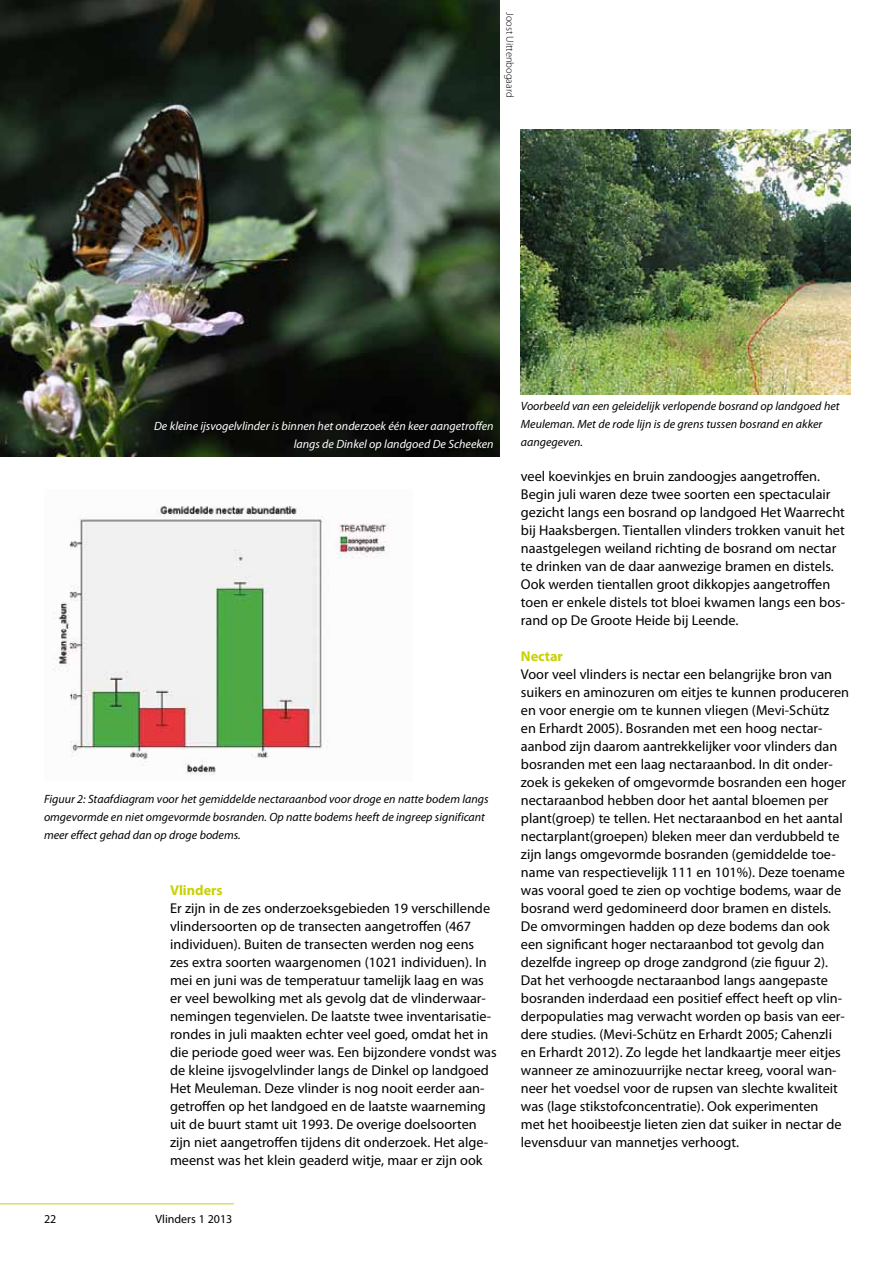
<style>
.page{position:relative;width:893px;height:1263px;background:#fff}
.page>*{position:absolute;margin:0;border:0;box-sizing:border-box;transform-origin:0 0}
.t1{font:14.25px/18px "Myriad Pro";color:#000}
.t2{font:700 14.25px "Myriad Pro";color:#c9d200}
.t3{font:italic 12px/18px "Myriad Pro";color:#000}
.t4{font:italic 12px/18px "Myriad Pro";color:#fff;text-align:right}
.t5{font:12px "Myriad Pro";color:#000}
.t6{font:300 10.5px "Myriad Pro";color:#000}
</style>
<div class="page">
<hr style="left:0;top:1203px;width:234px;height:1px;background:#c9d200">
<img style="left:53px;top:506px;width:336px;height:270px">
<img style="left:0;top:0;width:500px;height:456px">
<img style="left:521px;top:130px;width:329px;height:264px">
<p class="t6" style="left:516px;top:12px;width:87px;rotate:90deg">Joost Uittenbogaard</p>
<p class="t4" style="left:154px;top:416px;width:341px">De kleine ijsvogelvlinder is binnen het onderzoek één keer aangetroffen langs de Dinkel op landgoed De Scheeken</p>
<p class="t3" style="left:44px;top:789px;width:446px">Figuur 2: Staafdiagram voor het gemiddelde nectaraanbod voor droge en natte bodem langs omgevormde en niet omgevormde bosranden. Op natte bodems heeft de ingreep significant meer effect gehad dan op droge bodems.</p>
<p class="t2" style="left:170px;top:881px;width:54px">Vlinders</p>
<p class="t1" style="left:170px;top:899px;width:328px">Er zijn in de zes onderzoeksgebieden 19 verschillende vlindersoorten op de transecten aangetroffen (467 individuen). Buiten de transecten werden nog eens<br>zes extra soorten waargenomen (1021 individuen). In mei en juni was de temperatuur tamelijk laag en was er veel bewolking met als gevolg dat de vlinderwaar&shy;nemingen tegenvielen. De laatste twee inventarisatie&shy;rondes in juli maakten echter veel goed, omdat het in die periode goed weer was. Een bijzondere vondst was de kleine ijsvogelvlinder langs de Dinkel op landgoed Het Meuleman. Deze vlinder is nog nooit eerder aan&shy;getroffen op het landgoed en de laatste waarneming uit de buurt stamt uit 1993. De overige doelsoorten zijn niet aangetroffen tijdens dit onderzoek. Het alge&shy;meenst was het klein geaderd witje, maar er zijn ook</p>
<p class="t5" style="left:44px;top:1211px;width:14px">22</p>
<p class="t5" style="left:156px;top:1211px;width:78px">Vlinders 1 2013</p>
<p class="t3" style="left:521px;top:397px;width:320px">Voorbeeld van een geleidelijk verlopende bosrand op landgoed het<br>Meuleman. Met de rode lijn is de grens tussen bosrand en akker aangegeven.</p>
<p class="t1" style="left:521px;top:467px;width:326px">veel koevinkjes en bruin zandoogjes aangetroffen.<br>Begin juli waren deze twee soorten een spectaculair gezicht langs een bosrand op landgoed Het Waarrecht bij Haaksbergen. Tientallen vlinders trokken vanuit het naastgelegen weiland richting de bosrand om nectar te drinken van de daar aanwezige bramen en distels.<br>Ook werden tientallen groot dikkopjes aangetroffen toen er enkele distels tot bloei kwamen langs een bos&shy;rand op De Groote Heide bij Leende.</p>
<p class="t2" style="left:521px;top:647px;width:44px">Nectar</p>
<p class="t1" style="left:521px;top:665px;width:330px">Voor veel vlinders is nectar een belangrijke bron van suikers en aminozuren om eitjes te kunnen produceren en voor energie om te kunnen vliegen (Mevi-Schütz<br>en Erhardt 2005). Bosranden met een hoog nectar&shy;aanbod zijn daarom aantrekkelijker voor vlinders dan bosranden met een laag nectaraanbod. In dit onder&shy;zoek is gekeken of omgevormde bosranden een hoger nectaraanbod hebben door het aantal bloemen per plant(groep) te tellen. Het nectaraanbod en het aantal nectarplant(groepen) bleken meer dan verdubbeld te zijn langs omgevormde bosranden (gemiddelde toe&shy;name van respectievelijk 111 en 101%). Deze toename was vooral goed te zien op vochtige bodems, waar de bosrand werd gedomineerd door bramen en distels.<br>De omvormingen hadden op deze bodems dan ook een significant hoger nectaraanbod tot gevolg dan dezelfde ingreep op droge zandgrond (zie figuur 2).<br>Dat het verhoogde nectaraanbod langs aangepaste bosranden inderdaad een positief effect heeft op vlin&shy;derpopulaties mag verwacht worden op basis van eer&shy;dere studies. (Mevi-Schütz en Erhardt 2005; Cahenzli en Erhardt 2012). Zo legde het landkaartje meer eitjes wanneer ze aminozuurrijke nectar kreeg, vooral wan&shy;neer het voedsel voor de rupsen van slechte kwaliteit was (lage stikstofconcentratie). Ook experimenten<br>met het hooibeestje lieten zien dat suiker in nectar de levensduur van mannetjes verhoogt.</p>
</div>
